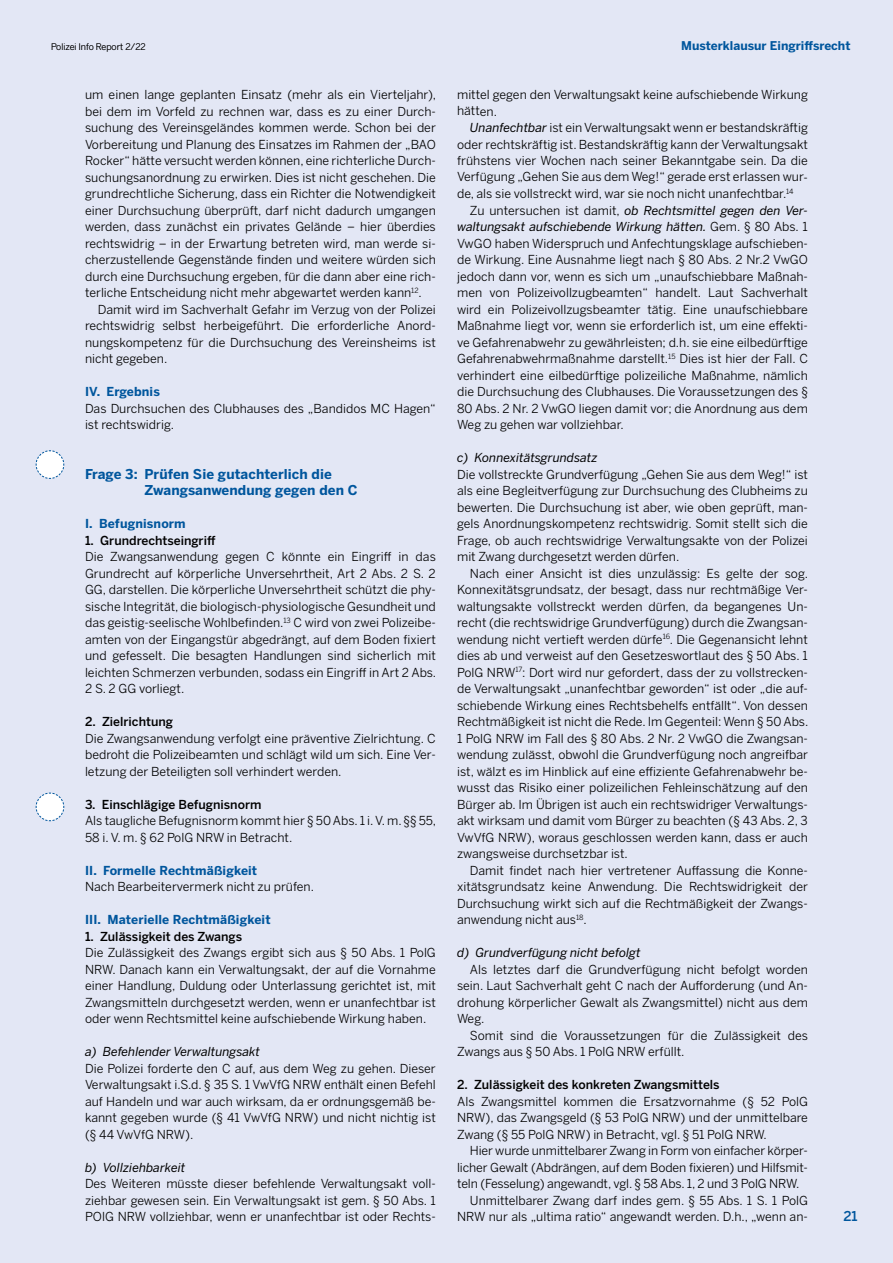
<style>
.page{position:relative;width:893px;height:1263px;background:#e3e7f5}
.page>*{position:absolute;margin:0;border:0;box-sizing:border-box;transform-origin:0 0}
.t1{font:700 13.5px/16.5px "Benton Sans";letter-spacing:.005em;color:#00569d}
.t2{font:500 13.5px "Benton Sans";color:#00569d}
.t3{font:12.3px/16.5px "Benton Sans";color:#000;text-align:justify}
.t4{font:500 12.3px "Benton Sans";color:#000}
.t5{font:italic 12.3px "Benton Sans";color:#000}
.t6{font:700 12.3px "Benton Sans";letter-spacing:.01em;color:#00569d}
.t7{font:700 12px "Benton Sans";color:#00569d}
.t8{font:300 9px "Benton Sans";color:#000}
.s1{font-style:italic}
</style>
<div class="page">
<svg style="left:35px;top:792px;width:30px;height:29px"></svg>
<svg style="left:35px;top:450px;width:30px;height:29px"></svg>
<p class="t8" style="left:51px;top:41px;width:96px">Polizei Info Report 2/22</p>
<p class="t7" style="left:681px;top:38px;width:171px">Musterklausur Eingriffsrecht</p>
<p class="t3" style="left:85px;top:86px;width:353px">um einen lange geplanten Einsatz (mehr als ein Vierteljahr), bei dem im Vorfeld zu rechnen war, dass es zu einer Durch&shy;suchung des Vereinsgeländes kommen werde. Schon bei der Vorbereitung und Planung des Einsatzes im Rahmen der „BAO Rocker“ hätte versucht werden können, eine richterliche Durch&shy;suchungsanordnung zu erwirken. Dies ist nicht geschehen. Die grundrechtliche Sicherung, dass ein Richter die Notwendigkeit einer Durchsuchung überprüft, darf nicht dadurch umgangen werden, dass zunächst ein privates Gelände – hier überdies rechtswidrig – in der Erwartung betreten wird, man werde si&shy;cherzustellende Gegenstände finden und weitere würden sich durch eine Durchsuchung ergeben, für die dann aber eine rich&shy;terliche Entscheidung nicht mehr abgewartet werden kann<sup>12</sup>.</p>
<p class="t3" style="left:85px;top:301px;width:352px;text-indent:13px">Damit wird im Sachverhalt Gefahr im Verzug von der Polizei rechtswidrig selbst herbeigeführt. Die erforderliche Anord&shy;nungskompetenz für die Durchsuchung des Vereinsheims ist nicht gegeben.</p>
<p class="t6" style="left:85px;top:384px;width:76px">IV. Ergebnis</p>
<p class="t3" style="left:85px;top:400px;width:352px">Das Durchsuchen des Clubhauses des „Bandidos MC Hagen“ ist rechtswidrig.</p>
<p class="t1" style="left:145px;top:466px;width:214px;text-indent:-60px">Frage 3: Prüfen Sie gutachterlich die<br>Zwangsanwendung gegen den C</p>
<p class="t6" style="left:85px;top:516px;width:102px">I. Befugnisnorm</p>
<p class="t4" style="left:85px;top:532px;width:132px">1. Grundrechtseingriff</p>
<p class="t3" style="left:85px;top:548px;width:353px">Die Zwangsanwendung gegen C könnte ein Eingriff in das Grundrecht auf körperliche Unversehrtheit, Art 2 Abs. 2 S. 2<br>GG, darstellen. Die körperliche Unversehrtheit schützt die phy&shy;sische Integrität, die biologisch-physiologische Gesundheit und das geistig-seelische Wohlbefinden.<sup>13</sup> C wird von zwei Polizeibe&shy;amten von der Eingangstür abgedrängt, auf dem Boden fixiert und gefesselt. Die besagten Handlungen sind sicherlich mit leichten Schmerzen verbunden, sodass ein Eingriff in Art 2 Abs.<br>2 S. 2 GG vorliegt.</p>
<p class="t4" style="left:85px;top:714px;width:90px">2. Zielrichtung</p>
<p class="t3" style="left:85px;top:730px;width:352px">Die Zwangsanwendung verfolgt eine präventive Zielrichtung. C bedroht die Polizeibeamten und schlägt wild um sich. Eine Ver&shy;letzung der Beteiligten soll verhindert werden.</p>
<p class="t4" style="left:85px;top:796px;width:178px">3. Einschlägige Befugnisnorm</p>
<p class="t3" style="left:85px;top:812px;width:353px">Als taugliche Befugnisnorm kommt hier § 50 Abs. 1 i.V. m. §§ 55,<br>58 i. V. m. § 62 PolG NRW in Betracht.</p>
<p class="t6" style="left:85px;top:862px;width:174px">II. Formelle Rechtmäßigkeit</p>
<p class="t3" style="left:85px;top:878px;width:230px">Nach Bearbeitervermerk nicht zu prüfen.</p>
<p class="t6" style="left:85px;top:912px;width:187px">III. Materielle Rechtmäßigkeit</p>
<p class="t4" style="left:85px;top:928px;width:159px">1. Zulässigkeit des Zwangs</p>
<p class="t3" style="left:85px;top:944px;width:352px">Die Zulässigkeit des Zwangs ergibt sich aus § 50 Abs. 1 PolG NRW. Danach kann ein Verwaltungsakt, der auf die Vornahme einer Handlung, Duldung oder Unterlassung gerichtet ist, mit Zwangsmitteln durchgesetzt werden, wenn er unanfechtbar ist oder wenn Rechtsmittel keine aufschiebende Wirkung haben.</p>
<p class="t5" style="left:85px;top:1044px;width:177px">a) Befehlender Verwaltungsakt</p>
<p class="t3" style="left:85px;top:1060px;width:352px">Die Polizei forderte den C auf, aus dem Weg zu gehen. Dieser Verwaltungsakt i.S.d. § 35 S. 1 VwVfG NRW enthält einen Befehl auf Handeln und war auch wirksam, da er ordnungsgemäß be&shy;kannt gegeben wurde (§ 41 VwVfG NRW) und nicht nichtig ist (§ 44 VwVfG NRW).</p>
<p class="t5" style="left:85px;top:1160px;width:102px">b) Vollziehbarkeit</p>
<p class="t3" style="left:85px;top:1175px;width:352px">Des Weiteren müsste dieser befehlende Verwaltungsakt voll&shy;ziehbar gewesen sein. Ein Verwaltungsakt ist gem. § 50 Abs. 1<br>POlG NRW vollziehbar, wenn er unanfechtbar ist oder Rechts-</p>
<p class="t3" style="left:457px;top:86px;width:352px">mittel gegen den Verwaltungsakt keine aufschiebende Wirkung hätten.</p>
<p class="t3" style="left:457px;top:119px;width:352px;text-indent:13px"><span class="s1">Unanfechtbar</span> ist ein Verwaltungsakt wenn er bestandskräftig oder rechtskräftig ist. Bestandskräftig kann der Verwaltungsakt frühstens vier Wochen nach seiner Bekanntgabe sein. Da die Verfügung „Gehen Sie aus dem Weg!“ gerade erst erlassen wur&shy;de, als sie vollstreckt wird, war sie noch nicht unanfechtbar.<sup>14</sup></p>
<p class="t3" style="left:457px;top:202px;width:352px;text-indent:13px">Zu untersuchen ist damit, <span class="s1">ob Rechtsmittel gegen den Ver&shy;waltungsakt aufschiebende Wirkung hätten.</span> Gem. § 80 Abs. 1<br>VwGO haben Widerspruch und Anfechtungsklage aufschieben&shy;de Wirkung. Eine Ausnahme liegt nach § 80 Abs. 2 Nr.2 VwGO jedoch dann vor, wenn es sich um „unaufschiebbare Maßnah&shy;men von Polizeivollzugbeamten“ handelt. Laut Sachverhalt wird ein Polizeivollzugsbeamter tätig. Eine unaufschiebbare Maßnahme liegt vor, wenn sie erforderlich ist, um eine effekti&shy;ve Gefahrenabwehr zu gewährleisten; d.h. sie eine eilbedürftige Gefahrenabwehrmaßnahme darstellt.<sup>15</sup> Dies ist hier der Fall. C verhindert eine eilbedürftige polizeiliche Maßnahme, nämlich die Durchsuchung des Clubhauses. Die Voraussetzungen des § 80 Abs. 2 Nr. 2 VwGO liegen damit vor; die Anordnung aus dem Weg zu gehen war vollziehbar.</p>
<p class="t5" style="left:457px;top:450px;width:142px">c) Konnexitätsgrundsatz</p>
<p class="t3" style="left:457px;top:466px;width:352px">Die vollstreckte Grundverfügung „Gehen Sie aus dem Weg!“ ist als eine Begleitverfügung zur Durchsuchung des Clubheims zu bewerten. Die Durchsuchung ist aber, wie oben geprüft, man&shy;gels Anordnungskompetenz rechtswidrig. Somit stellt sich die Frage, ob auch rechtswidrige Verwaltungsakte von der Polizei mit Zwang durchgesetzt werden dürfen.</p>
<p class="t3" style="left:457px;top:565px;width:353px;text-indent:13px">Nach einer Ansicht ist dies unzulässig: Es gelte der sog.<br>Konnexitätsgrundsatz, der besagt, dass nur rechtmäßige Ver&shy;waltungsakte vollstreckt werden dürfen, da begangenes Un&shy;recht (die rechtswidrige Grundverfügung) durch die Zwangsan&shy;wendung nicht vertieft werden dürfe<sup>16</sup>. Die Gegenansicht lehnt dies ab und verweist auf den Gesetzeswortlaut des § 50 Abs. 1<br>PolG NRW<sup>17</sup>: Dort wird nur gefordert, dass der zu vollstrecken&shy;de Verwaltungsakt „unanfechtbar geworden“ ist oder „die auf&shy;schiebende Wirkung eines Rechtsbehelfs entfällt“. Von dessen Rechtmäßigkeit ist nicht die Rede. Im Gegenteil: Wenn § 50 Abs.<br>1 PolG NRW im Fall des § 80 Abs. 2 Nr. 2 VwGO die Zwangsan&shy;wendung zulässt, obwohl die Grundverfügung noch angreifbar ist, wälzt es im Hinblick auf eine effiziente Gefahrenabwehr be&shy;wusst das Risiko einer polizeilichen Fehleinschätzung auf den Bürger ab. Im Übrigen ist auch ein rechtswidriger Verwaltungs&shy;akt wirksam und damit vom Bürger zu beachten (§ 43 Abs. 2, 3<br>VwVfG NRW), woraus geschlossen werden kann, dass er auch zwangsweise durchsetzbar ist.</p>
<p class="t3" style="left:457px;top:862px;width:352px;text-indent:13px">Damit findet nach hier vertretener Auffassung die Konne&shy;xitätsgrundsatz keine Anwendung. Die Rechtswidrigkeit der Durchsuchung wirkt sich auf die Rechtmäßigkeit der Zwangs&shy;anwendung nicht aus<sup>18</sup>.</p>
<p class="t5" style="left:457px;top:945px;width:185px">d) Grundverfügung nicht befolgt</p>
<p class="t3" style="left:457px;top:961px;width:352px;text-indent:13px">Als letztes darf die Grundverfügung nicht befolgt worden sein. Laut Sachverhalt geht C nach der Aufforderung (und An&shy;drohung körperlicher Gewalt als Zwangsmittel) nicht aus dem Weg.</p>
<p class="t3" style="left:457px;top:1027px;width:352px;text-indent:13px">Somit sind die Voraussetzungen für die Zulässigkeit des<br>Zwangs aus § 50 Abs. 1 PolG NRW erfüllt.</p>
<p class="t4" style="left:457px;top:1077px;width:264px">2. Zulässigkeit des konkreten Zwangsmittels</p>
<p class="t3" style="left:457px;top:1093px;width:352px">Als Zwangsmittel kommen die Ersatzvornahme (§ 52 PolG NRW), das Zwangsgeld (§ 53 PolG NRW) und der unmittelbare Zwang (§ 55 PolG NRW) in Betracht, vgl. § 51 PolG NRW.</p>
<p class="t3" style="left:470px;top:1142px;width:340px">Hier wurde unmittelbarer Zwang in Form von einfacher körper-</p>
<p class="t3" style="left:457px;top:1159px;width:352px">licher Gewalt (Abdrängen, auf dem Boden fixieren) und Hilfsmit-</p>
<p class="t3" style="left:457px;top:1175px;width:344px">teln (Fesselung) angewandt, vgl. § 58 Abs. 1, 2 und 3 PolG NRW.</p>
<p class="t3" style="left:470px;top:1192px;width:340px">Unmittelbarer Zwang darf indes gem. § 55 Abs. 1 S. 1 PolG</p>
<p class="t3" style="left:457px;top:1208px;width:352px">NRW nur als „ultima ratio“ angewandt werden. D.h., „wenn an-</p>
<p class="t2" style="left:843px;top:1208px;width:16px">21</p>
</div>
